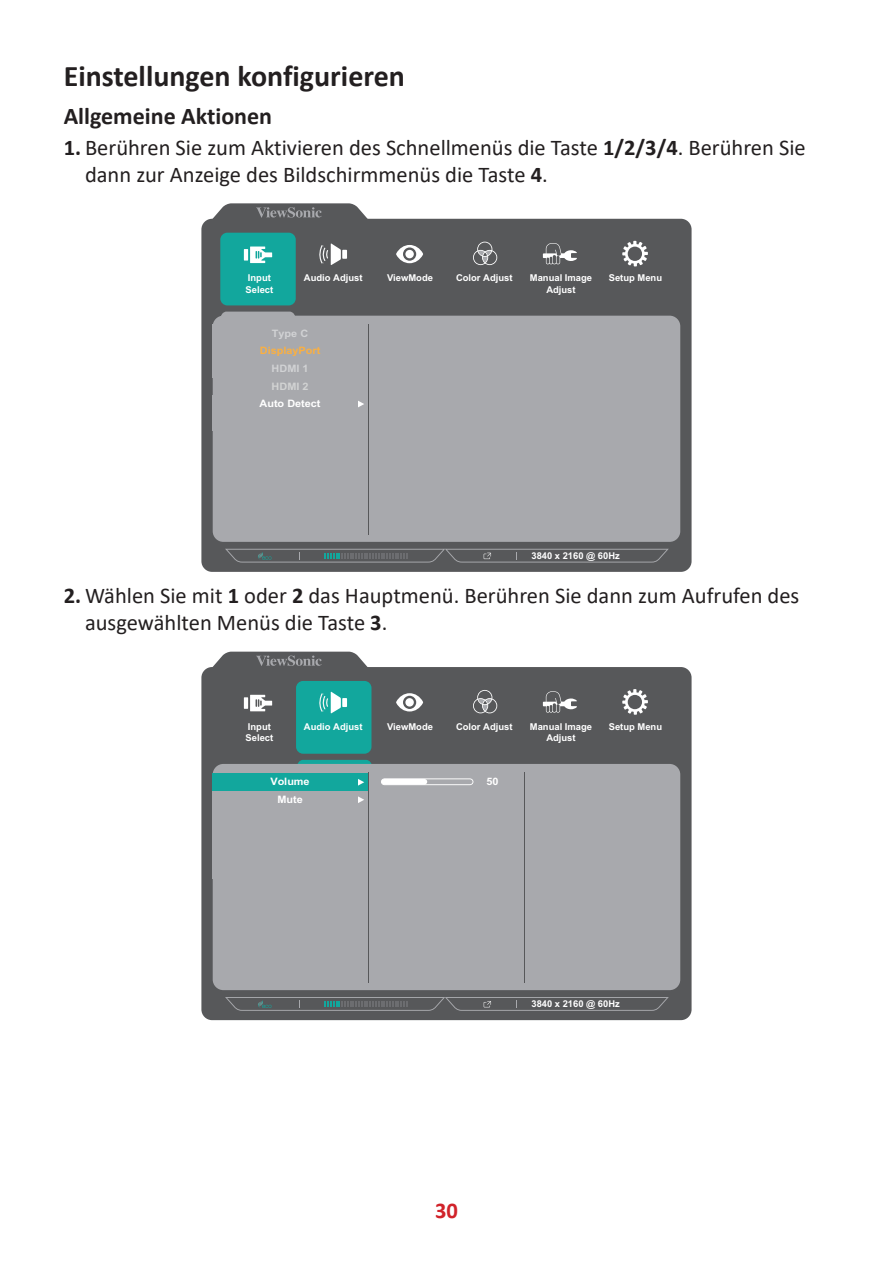
<style>
.page{position:relative;width:893px;height:1263px;background:#fff}
.page>*{position:absolute;margin:0;border:0;box-sizing:border-box;transform-origin:0 0}
.t1{font:700 30px "Calibri";color:#231f20}
.t2{font:700 24px "Calibri";color:#231f20}
.t3{font:22.5px/27px "Calibri";color:#231f20}
.t4{font:700 22.5px "Calibri";color:#d1232a}
.t5{font:700 10.2px/17.5px "Arial";color:#fff;text-align:center;scale:1.06 1}
.t6{font:700 10.2px "Arial";color:#fbb041;scale:1.06 1}
.t7{font:700 10.2px "Arial";color:#d1d2d4;scale:1.06 1}
.t8{font:700 10.2px "Arial";color:#d2d3d3;scale:1.06 1}
.t9{font:700 9.45px/11.2px "Arial";color:#fff}
.t10{font:700 9.3px "Arial";color:#fff}
.s1{font-weight:700}
</style>
<div class="page">
<div style="left:201px;top:219px;width:491px;height:353px;background:#57585a;border-radius:11px"></div>
<svg style="left:221px;top:312px;width:74px;height:4px"></svg>
<div style="left:213px;top:316px;width:467px;height:226px;background:#a8a9ad;border-radius:11px"></div>
<div style="left:220px;top:233px;width:76px;height:72px;background:#12a79d;border-radius:7px"></div>
<svg style="left:358px;top:401px;width:6px;height:6px"></svg>
<hr style="left:368px;top:324px;width:1px;height:210px;background:#57585a">
<svg style="left:225px;top:549px;width:444px;height:13px"></svg>
<svg style="left:208px;top:203px;width:165px;height:17px"></svg>
<svg style="left:622px;top:241px;width:26px;height:25px"></svg>
<svg style="left:396px;top:245px;width:27px;height:18px"></svg>
<div style="left:405px;top:250px;width:9px;height:8px;background:#fff;border-radius:50%"></div>
<svg style="left:543px;top:243px;width:34px;height:21px"></svg>
<svg style="left:244px;top:249px;width:4px;height:12px"></svg>
<svg style="left:250px;top:246px;width:22px;height:17px"></svg>
<div style="left:342px;top:250px;width:5px;height:9px;background:#fff"></div>
<svg style="left:319px;top:243px;width:22px;height:22px"></svg>
<svg style="left:473px;top:242px;width:24px;height:23px"></svg>
<div style="left:201px;top:667px;width:491px;height:353px;background:#57585a;border-radius:11px"></div>
<svg style="left:297px;top:760px;width:75px;height:4px"></svg>
<div style="left:213px;top:764px;width:467px;height:226px;background:#a8a9ad;border-radius:11px"></div>
<div style="left:296px;top:681px;width:75px;height:73px;background:#12a79d;border-radius:7px"></div>
<svg style="left:358px;top:796px;width:6px;height:7px"></svg>
<div style="left:213px;top:773px;width:155px;height:18px;background:#12a79d"></div>
<svg style="left:358px;top:779px;width:6px;height:7px"></svg>
<hr style="left:524px;top:772px;width:1px;height:210px;background:#57585a">
<hr style="left:368px;top:772px;width:1px;height:210px;background:#57585a">
<svg style="left:225px;top:997px;width:444px;height:14px"></svg>
<svg style="left:208px;top:652px;width:160px;height:16px"></svg>
<svg style="left:381px;top:778px;width:92px;height:7px"></svg>
<div style="left:381px;top:779px;width:46px;height:6px;background:#fff;border-radius:3px"></div>
<svg style="left:622px;top:689px;width:26px;height:26px"></svg>
<svg style="left:396px;top:693px;width:27px;height:18px"></svg>
<div style="left:405px;top:698px;width:9px;height:8px;background:#fff;border-radius:50%"></div>
<svg style="left:543px;top:691px;width:34px;height:22px"></svg>
<svg style="left:244px;top:697px;width:4px;height:12px"></svg>
<svg style="left:250px;top:695px;width:22px;height:16px"></svg>
<div style="left:342px;top:698px;width:5px;height:9px;background:#fff"></div>
<svg style="left:319px;top:692px;width:22px;height:21px"></svg>
<svg style="left:473px;top:690px;width:24px;height:23px"></svg>
<h1 class="t1" style="left:64px;top:55px;width:343px">Einstellungen konfigurieren</h1>
<p class="t2" style="left:64px;top:99px;width:210px">Allgemeine Aktionen</p>
<p class="t3" style="left:85px;top:133px;width:722px;text-indent:-21px"><span class="s1">1.</span> Berühren Sie zum Aktivieren des Schnellmenüs die Taste <span class="s1">1/2/3/4</span>. Berühren Sie dann zur Anzeige des Bildschirmmenüs die Taste <span class="s1">4</span>.</p>
<p class="t9" style="left:245px;top:273px;width:29px">Input<br>Select</p>
<p class="t9" style="left:304px;top:273px;width:60px">Audio Adjust</p>
<p class="t7" style="left:272px;top:326px;width:36px">Type C</p>
<p class="t6" style="left:260px;top:344px;width:59px">DisplayPort</p>
<p class="t7" style="left:272px;top:361px;width:36px">HDMI 1</p>
<p class="t8" style="left:272px;top:379px;width:36px">HDMI 2</p>
<p class="t5" style="left:260px;top:395px;width:59px">Auto Detect</p>
<p class="t9" style="left:387px;top:273px;width:47px">ViewMode</p>
<p class="t9" style="left:456px;top:273px;width:58px">Color Adjust</p>
<p class="t9" style="left:530px;top:272px;width:64px">Manual Image</p>
<p class="t9" style="left:609px;top:273px;width:55px">Setup Menu</p>
<p class="t9" style="left:546px;top:284px;width:31px">Adjust</p>
<p class="t10" style="left:531px;top:549px;width:90px">3840 x 2160 @ 60Hz</p>
<p class="t3" style="left:85px;top:582px;width:716px;text-indent:-21px"><span class="s1">2.</span> Wählen Sie mit <span class="s1">1</span> oder <span class="s1">2</span> das Hauptmenü. Berühren Sie dann zum Aufrufen des ausgewählten Menüs die Taste <span class="s1">3</span>.</p>
<p class="t9" style="left:387px;top:721px;width:47px">ViewMode</p>
<p class="t9" style="left:456px;top:721px;width:58px">Color Adjust</p>
<p class="t9" style="left:530px;top:721px;width:64px">Manual Image</p>
<p class="t9" style="left:609px;top:721px;width:55px">Setup Menu</p>
<p class="t9" style="left:546px;top:732px;width:31px">Adjust</p>
<p class="t9" style="left:245px;top:721px;width:29px">Input<br>Select</p>
<p class="t9" style="left:304px;top:721px;width:60px">Audio Adjust</p>
<p class="t5" style="left:270px;top:773px;width:39px">Volume<br>Mute</p>
<p class="t5" style="left:486px;top:773px;width:13px">50</p>
<p class="t10" style="left:531px;top:997px;width:90px">3840 x 2160 @ 60Hz</p>
<p class="t4" style="left:435px;top:1194px;width:24px">30</p>
</div>
